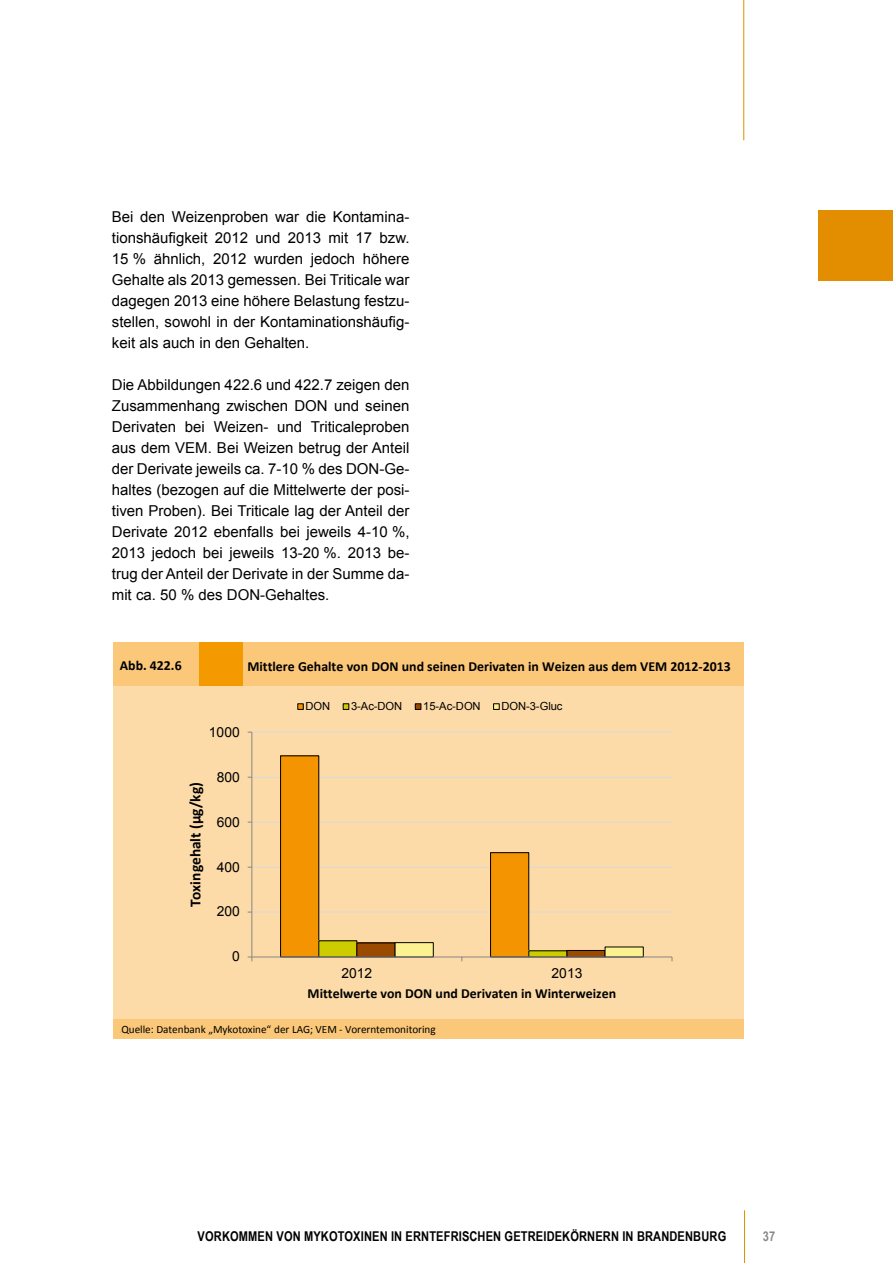
<style>
.page{position:relative;width:893px;height:1263px;background:#fff}
.page>*{position:absolute;margin:0;border:0;box-sizing:border-box;transform-origin:0 0}
.t1{font:700 15.3px "Calibri";color:#000}
.t2{font:15px/21px "Arial";color:#000;text-align:justify}
.t3{font:700 13.8px "Calibri";color:#000}
.t4{font:13.8px "Arial";color:#000}
.t5{font:700 13.5px "Arial Narrow";letter-spacing:.01em;color:#000}
.t6{font:700 13.5px "Arial Narrow";color:#878786}
.t7{font:11.25px "Calibri";letter-spacing:-.005em;color:#000}
.t8{font:11.25px "Arial";letter-spacing:-.005em;color:#000}
.t9{font:2.85px "Calibri";color:#000}
</style>
<div class="page">
<hr style="left:743px;top:0;width:1px;height:140px;background:#e28e00">
<hr style="left:744px;top:1210px;width:1px;height:53px;background:#e28e00">
<div style="left:113px;top:643px;width:630px;height:394px;background:#fcdba8"></div>
<div style="left:113px;top:642px;width:630px;height:44px;background:#fbc779"></div>
<div style="left:113px;top:1019px;width:630px;height:20px;background:#fbc779"></div>
<div style="left:199px;top:642px;width:44px;height:43px;background:#f49900"></div>
<hr style="left:252px;top:911px;width:420px;height:1px;background:#d9d9d9">
<hr style="left:252px;top:867px;width:420px;height:1px;background:#d9d9d9">
<hr style="left:252px;top:822px;width:420px;height:1px;background:#d9d9d9">
<hr style="left:252px;top:777px;width:420px;height:1px;background:#d9d9d9">
<hr style="left:252px;top:732px;width:420px;height:1px;background:#d9d9d9">
<div style="left:281px;top:756px;width:38px;height:201px;background:#f49400"></div>
<div style="left:280px;top:755px;width:39px;height:202px;border:1px solid #000"></div>
<div style="left:491px;top:853px;width:38px;height:104px;background:#f49400"></div>
<div style="left:490px;top:852px;width:39px;height:105px;border:1px solid #000"></div>
<div style="left:319px;top:941px;width:38px;height:16px;background:#cdcc00"></div>
<div style="left:529px;top:951px;width:38px;height:6px;background:#cdcc00"></div>
<div style="left:357px;top:943px;width:38px;height:14px;background:#9b4b00"></div>
<div style="left:356px;top:942px;width:40px;height:15px;border:1px solid #000"></div>
<div style="left:567px;top:950px;width:38px;height:7px;background:#9b4b00"></div>
<div style="left:566px;top:950px;width:40px;height:7px;border:1px solid #000"></div>
<div style="left:395px;top:943px;width:38px;height:14px;background:#fbf190"></div>
<div style="left:395px;top:942px;width:39px;height:15px;border:1px solid #000"></div>
<div style="left:605px;top:947px;width:38px;height:10px;background:#fbf190"></div>
<hr style="left:251px;top:732px;width:1px;height:225px;background:#868686">
<hr style="left:252px;top:956px;width:420px;height:1px;background:#868686">
<div style="left:297px;top:703px;width:7px;height:7px;border:1px solid #000"></div>
<div style="left:343px;top:703px;width:6px;height:7px;border:1px solid #000"></div>
<div style="left:415px;top:703px;width:6px;height:7px;border:1px solid #000"></div>
<div style="left:493px;top:703px;width:7px;height:7px;border:1px solid #000"></div>
<div style="left:819px;top:210px;width:74px;height:71px;background:#e28e00"></div>
<p class="t2" style="left:112px;top:206px;width:299px">Bei den Weizenproben war die Kontamina&shy;tionshäufigkeit 2012 und 2013 mit 17 bzw.<br>15 % ähnlich, 2012 wurden jedoch höhere Gehalte als 2013 gemessen. Bei Triticale war dagegen 2013 eine höhere Belastung festzu&shy;stellen, sowohl in der Kontaminationshäufig&shy;keit als auch in den Gehalten.</p>
<p class="t2" style="left:112px;top:374px;width:299px">Die Abbildungen 422.6 und 422.7 zeigen den Zusammenhang zwischen DON und seinen Derivaten bei Weizen- und Triticaleproben aus dem VEM. Bei Weizen betrug der Anteil der Derivate jeweils ca. 7-10 % des DON-Ge&shy;haltes (bezogen auf die Mittelwerte der posi&shy;tiven Proben). Bei Triticale lag der Anteil der Derivate 2012 ebenfalls bei jeweils 4-10 %, 2013 jedoch bei jeweils 13-20 %. 2013 be&shy;trug der Anteil der Derivate in der Summe da&shy;mit ca. 50 % des DON-Gehaltes.</p>
<p class="t3" style="left:120px;top:657px;width:63px">Abb. 422.6</p>
<p class="t3" style="left:247px;top:657px;width:485px">Mittlere Gehalte von DON und seinen Derivaten in Weizen aus dem VEM 2012-2013</p>
<p class="t4" style="left:209px;top:723px;width:32px">1000</p>
<p class="t1" style="left:186px;top:907px;width:127px;rotate:-90deg">Toxingehalt (µg/kg)</p>
<p class="t4" style="left:217px;top:768px;width:25px">800</p>
<p class="t4" style="left:217px;top:813px;width:25px">600</p>
<p class="t4" style="left:217px;top:858px;width:25px">400</p>
<p class="t4" style="left:217px;top:902px;width:25px">200</p>
<p class="t4" style="left:232px;top:947px;width:9px">0</p>
<p class="t8" style="left:306px;top:699px;width:26px">DON</p>
<p class="t8" style="left:351px;top:699px;width:53px">3-Ac-DON</p>
<p class="t8" style="left:423px;top:699px;width:59px">15-Ac-DON</p>
<p class="t8" style="left:501px;top:699px;width:63px">DON-3-Gluc</p>
<p class="t4" style="left:341px;top:964px;width:32px">2012</p>
<p class="t4" style="left:551px;top:964px;width:32px">2013</p>
<p class="t3" style="left:308px;top:985px;width:310px">Mittelwerte von DON und Derivaten in Winterweizen</p>
<p class="t9" style="left:121px;top:1030px;width:2px">:</p>
<p class="t7" style="left:121px;top:1022px;width:316px">Quelle: Datenbank „Mykotoxine“ der LAG; VEM - Vorerntemonitoring</p>
<p class="t5" style="left:198px;top:1226px;width:530px">VORKOMMEN VON MYKOTOXINEN IN ERNTEFRISCHEN GETREIDEKÖRNERN IN BRANDENBURG</p>
<p class="t6" style="left:763px;top:1226px;width:14px">37</p>
</div>
